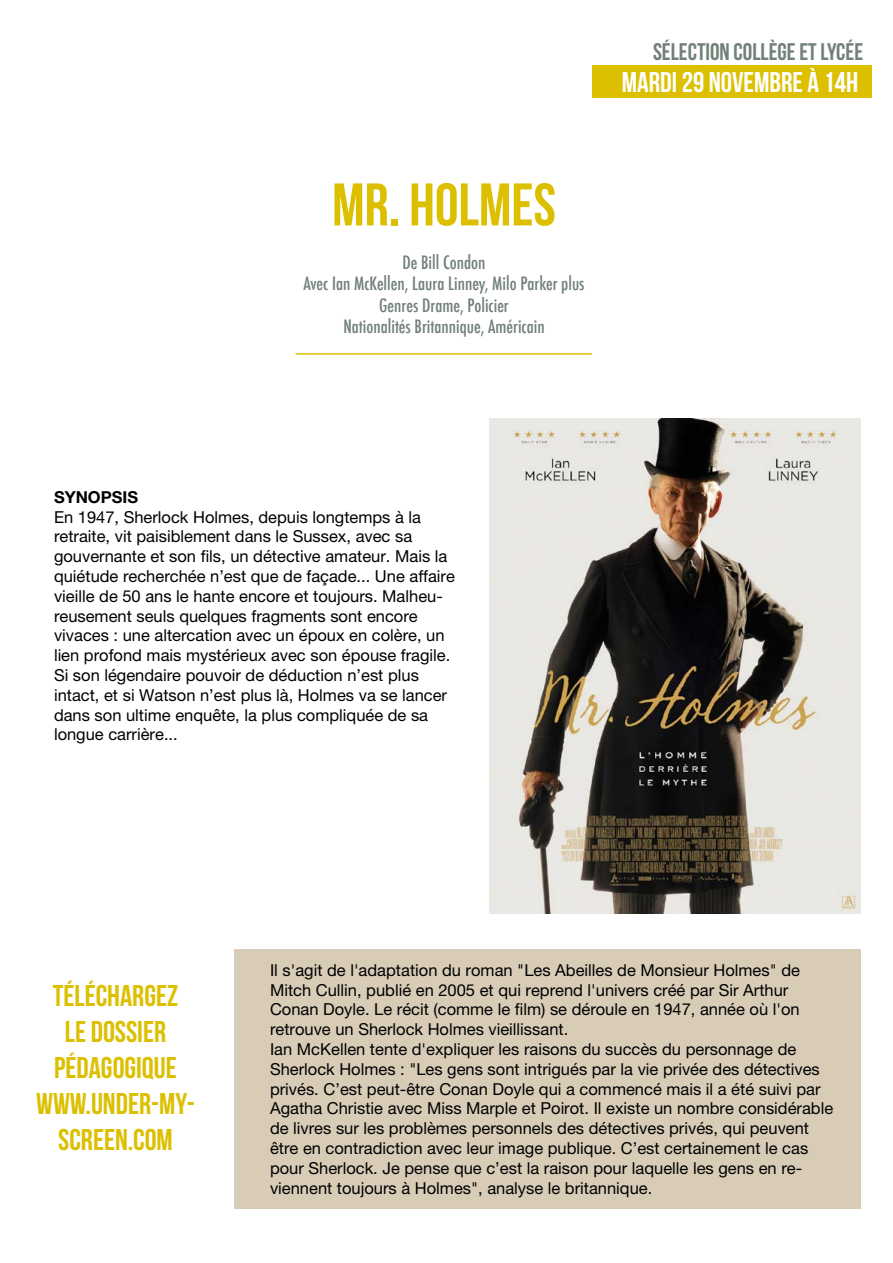
<style>
.page{position:relative;width:893px;height:1263px;background:#fff}
.page>*{position:absolute;margin:0;border:0;box-sizing:border-box;transform-origin:0 0}
.t1{font:60px "Bebas Neue";color:#dcc000}
.t2{font:30px/36px "Bebas Neue";color:#dcc000;text-align:center}
.t3{font:28.5px "Bebas Neue";color:#fff}
.t4{font:24px "Bebas Neue";color:#728178}
.t5{font:500 condensed 18px/21.6px "Futura";color:#728178;text-align:center}
.t6{font:16.5px/19.8px "Helvetica Neue LT Pro";color:#000}
.t7{font:700 16.5px "Helvetica Neue LT Pro";color:#000}
.s1{color:#fff}
</style>
<div class="page">
<div style="left:234px;top:949px;width:627px;height:260px;background:#d8ccb7"></div>
<img style="left:490px;top:419px;width:371px;height:494px">
<div style="left:592px;top:66px;width:279px;height:32px;background:#dcc000"></div>
<hr style="left:296px;top:353px;width:296px;height:2px;background:#dcc000">
<h1 class="t1" style="left:332px;top:172px;width:225px">MR. HOLMES</h1>
<p class="t5" style="left:303px;top:251px;width:283px">De Bill Condon<br>Avec Ian McKellen, Laura Linney, Milo Parker plus<br>Genres Drame, Policier<br>Nationalités Britannique, Américain</p>
<h3 class="t4" style="left:653px;top:38px;width:219px">SÉLECTION COLLÈGE ET LYCÉE<span class="s1">L</span></h3>
<h3 class="t3" style="left:622px;top:66px;width:238px">MARDI 29 NOVEMBRE À 14H</h3>
<p class="t7" style="left:54px;top:487px;width:84px">SYNOPSIS</p>
<p class="t6" style="left:54px;top:507px;width:402px">En 1947, Sherlock Holmes, depuis longtemps à la retraite, vit paisiblement dans le Sussex, avec sa gouvernante et son fils, un détective amateur. Mais la quiétude recherchée n’est que de façade... Une affaire vieille de 50 ans le hante encore et toujours. Malheu&shy;reusement seuls quelques fragments sont encore vivaces : une altercation avec un époux en colère, un lien profond mais mystérieux avec son épouse fragile.<br>Si son légendaire pouvoir de déduction n’est plus intact, et si Watson n’est plus là, Holmes va se lancer dans son ultime enquête, la plus compliquée de sa longue carrière...</p>
<h2 class="t2" style="left:36px;top:977px;width:160px">TÉLÉCHARGEZ<br>LE DOSSIER<br>PÉDAGOGIQUE<br>WWW.UNDER-MY-<br>SCREEN.COM</h2>
<p class="t6" style="left:270px;top:960px;width:565px">Il s'agit de l'adaptation du roman "Les Abeilles de Monsieur Holmes" de Mitch Cullin, publié en 2005 et qui reprend l'univers créé par Sir Arthur Conan Doyle. Le récit (comme le film) se déroule en 1947, année où l'on retrouve un Sherlock Holmes vieillissant.<br>Ian McKellen tente d'expliquer les raisons du succès du personnage de Sherlock Holmes : "Les gens sont intrigués par la vie privée des détectives privés. C’est peut-être Conan Doyle qui a commencé mais il a été suivi par Agatha Christie avec Miss Marple et Poirot. Il existe un nombre considérable de livres sur les problèmes personnels des détectives privés, qui peuvent être en contradiction avec leur image publique. C’est certainement le cas pour Sherlock. Je pense que c’est la raison pour laquelle les gens en re&shy;viennent toujours à Holmes", analyse le britannique.</p>
</div>
